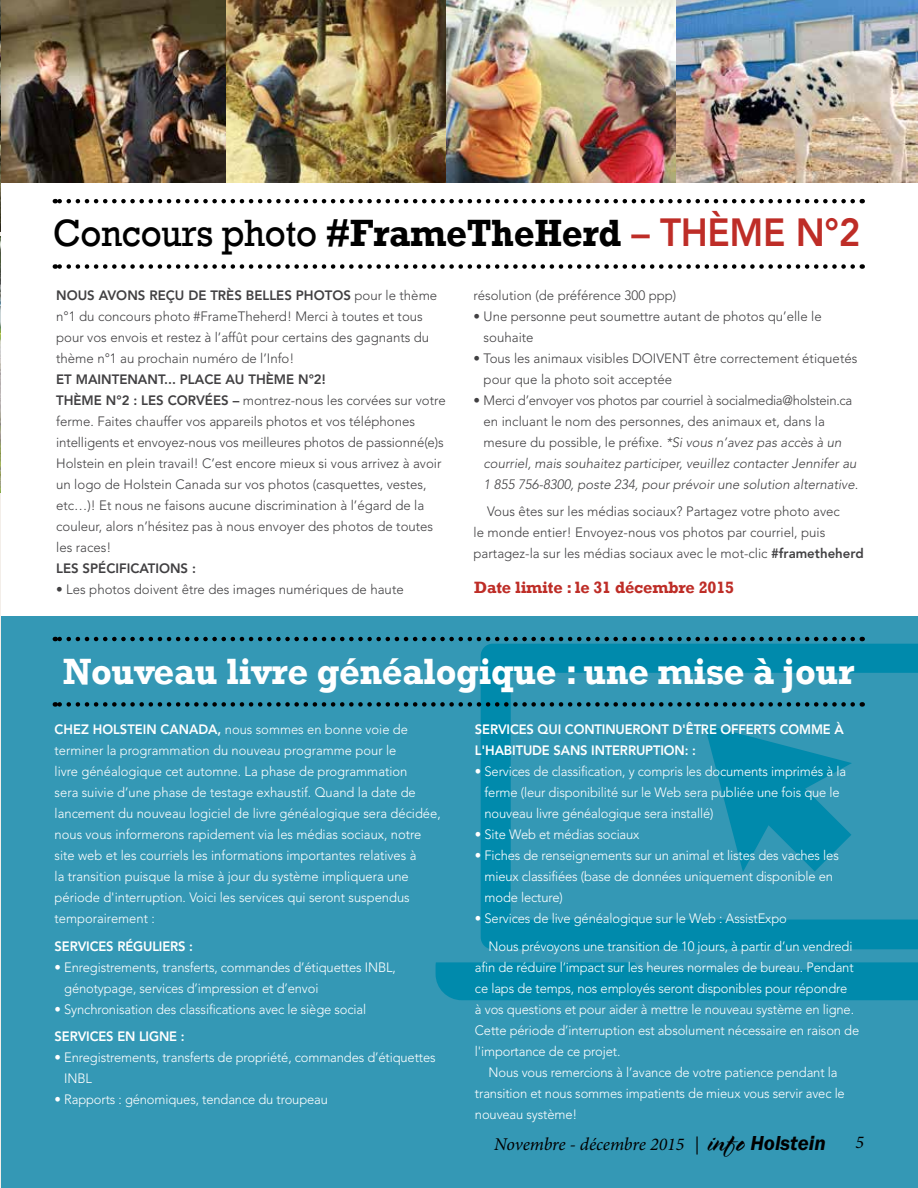
<style>
.page{position:relative;width:918px;height:1188px;background:#fff}
.page>*{position:absolute;margin:0;border:0;box-sizing:border-box;transform-origin:0 0}
.t1{font:39px "Rockwell";letter-spacing:-.01em;color:#000;scale:.94 1}
.t2{font:700 37.5px "Rockwell";letter-spacing:-.01em;color:#fff}
.t3{font:italic 18px "Minion Pro";letter-spacing:-.005em;color:#000}
.t4{font:700 16.8px "Rockwell";letter-spacing:-.01em;color:#be2d27}
.t5{font:300 13.5px/21px "Avenir LT Std";letter-spacing:-.01em;color:#fff;scale:.96 1}
.t6{font:300 13.5px/21px "Avenir LT Std";color:#414042}
.t7{font:italic 300 13.5px/21px "Avenir LT Std";color:#414042}
.t8{font:800 13.5px/21px "Avenir LT Std";letter-spacing:-.01em;color:#fff;scale:.96 1}
.t9{font:800 13.5px "Avenir LT Std";color:#414042}
.s1{font-weight:700}
.s2{font-family:"Avenir LT Std";font-weight:800;color:#be2d27}
.s3{font-weight:800}
.s4{font-style:normal}
.s5{font-family:"Spring LP Std";font-style:normal;font-size:27px}
.s6{font-family:"ITC Franklin Gothic Std";font-weight:600;font-size:21px}
</style>
<div class="page">
<div style="left:1px;top:617px;width:917px;height:571px;background:#3498b5"></div>
<svg style="left:481px;top:644px;width:437px;height:305px"></svg>
<svg style="left:436px;top:962px;width:482px;height:38px"></svg>
<svg style="left:704px;top:725px;width:148px;height:147px"></svg>
<hr style="left:0;top:0;width:1px;height:1188px;background:#f3eee9">
<img style="left:1px;top:0;width:917px;height:183px">
<img style="left:0;top:0;width:1px;height:231px">
<img style="left:0;top:237px;width:1px;height:255px">
<svg style="left:55px;top:199px;width:798px;height:4px"></svg>
<svg style="left:55px;top:637px;width:798px;height:4px"></svg>
<svg style="left:55px;top:264px;width:798px;height:5px"></svg>
<svg style="left:55px;top:702px;width:798px;height:5px"></svg>
<h1 class="t1" style="left:53px;top:211px;width:860px">Concours photo <span class="s1">#FrameTheHerd</span> <span class="s2">– THÈME N°2</span></h1>
<p class="t6" style="left:56px;top:284px;width:383px"><span class="s3">NOUS AVONS REÇU DE TRÈS BELLES PHOTOS</span> pour le thème n°1 du concours photo #FrameTheherd! Merci à toutes et tous pour vos envois et restez à l’affût pour certains des gagnants du thème n°1 au prochain numéro de l’Info!</p>
<p class="t6" style="left:56px;top:368px;width:391px"><span class="s3">ET MAINTENANT... PLACE AU THÈME N°2!<br>THÈME N°2 : LES CORVÉES –</span> montrez-nous les corvées sur votre ferme. Faites chauffer vos appareils photos et vos téléphones intelligents et envoyez-nous vos meilleures photos de passionné(e)s Holstein en plein travail! C’est encore mieux si vous arrivez à avoir un logo de Holstein Canada sur vos photos (casquettes, vestes, etc…)! Et nous ne faisons aucune discrimination à l’égard de la couleur, alors n’hésitez pas à nous envoyer des photos de toutes les races!</p>
<p class="t9" style="left:56px;top:560px;width:141px">LES SPÉCIFICATIONS :</p>
<p class="t6" style="left:56px;top:579px;width:349px">• Les photos doivent être des images numériques de haute</p>
<p class="t6" style="left:474px;top:285px;width:204px">résolution (de préférence 300 ppp)</p>
<p class="t6" style="left:484px;top:306px;width:340px;text-indent:-10px">• Une personne peut soumettre autant de photos qu’elle le souhaite</p>
<p class="t6" style="left:484px;top:348px;width:375px;text-indent:-10px">• Tous les animaux visibles DOIVENT être correctement étiquetés pour que la photo soit acceptée</p>
<p class="t7" style="left:484px;top:390px;width:376px;text-indent:-10px"><span class="s4">• Merci d’envoyer vos photos par courriel à socialmedia@holstein.ca en incluant le nom des personnes, des animaux et, dans la mesure du possible, le préfixe.</span> *Si vous n’avez pas accès à un courriel, mais souhaitez participer, veuillez contacter Jennifer au 1 855 756-8300, poste 234, pour prévoir une solution alternative.</p>
<p class="t6" style="left:474px;top:501px;width:392px;text-indent:13px">Vous êtes sur les médias sociaux? Partagez votre photo avec<br>le monde entier! Envoyez-nous vos photos par courriel, puis partagez-la sur les médias sociaux avec le mot-clic <span class="s3">#frametheherd</span></p>
<p class="t4" style="left:474px;top:577px;width:261px">Date limite : le 31 décembre 2015</p>
<h2 class="t2" style="left:63px;top:649px;width:793px">Nouveau livre généalogique : une mise à jour</h2>
<p class="t5" style="left:55px;top:719px;width:404px"><span class="s3">CHEZ HOLSTEIN CANADA,</span> nous sommes en bonne voie de terminer la programmation du nouveau programme pour le<br>livre généalogique cet automne. La phase de programmation<br>sera suivie d’une phase de testage exhaustif. Quand la date de lancement du nouveau logiciel de livre généalogique sera décidée, nous vous informerons rapidement via les médias sociaux, notre site web et les courriels les informations importantes relatives à<br>la transition puisque la mise à jour du système impliquera une période d'interruption. Voici les services qui seront suspendus temporairement :</p>
<p class="t8" style="left:55px;top:935px;width:146px">SERVICES RÉGULIERS :</p>
<p class="t5" style="left:64px;top:957px;width:347px;text-indent:-10px">• Enregistrements, transferts, commandes d’étiquettes INBL, génotypage, services d’impression et d’envoi</p>
<p class="t5" style="left:55px;top:999px;width:326px">• Synchronisation des classifications avec le siège social</p>
<p class="t8" style="left:55px;top:1026px;width:137px">SERVICES EN LIGNE :</p>
<p class="t5" style="left:64px;top:1047px;width:388px;text-indent:-10px">• Enregistrements, transferts de propriété, commandes d’étiquettes<br>INBL</p>
<p class="t5" style="left:55px;top:1089px;width:286px">• Rapports : génomiques, tendance du troupeau</p>
<p class="t8" style="left:475px;top:719px;width:386px">SERVICES QUI CONTINUERONT D'ÊTRE OFFERTS COMME À<br>L'HABITUDE SANS INTERRUPTION: :</p>
<p class="t5" style="left:485px;top:761px;width:378px;text-indent:-10px">• Services de classification, y compris les documents imprimés à la ferme (leur disponibilité sur le Web sera publiée une fois que le nouveau livre généalogique sera installé)</p>
<p class="t5" style="left:475px;top:824px;width:173px">• Site Web et médias sociaux</p>
<p class="t5" style="left:485px;top:845px;width:371px;text-indent:-10px">• Fiches de renseignements sur un animal et listes des vaches les mieux classifiées (base de données uniquement disponible en mode lecture)</p>
<p class="t5" style="left:488px;top:904px;width:381px;line-height:27.8px;text-indent:-14px">• Services de live généalogique sur le Web : AssistExpo<br>Nous prévoyons une transition de 10 jours, à partir d’un vendredi</p>
<p class="t5" style="left:475px;top:957px;width:396px">afin de réduire l’impact sur les heures normales de bureau. Pendant</p>
<p class="t5" style="left:475px;top:978px;width:389px">ce laps de temps, nos employés seront disponibles pour répondre</p>
<p class="t5" style="left:475px;top:999px;width:396px">à vos questions et pour aider à mettre le nouveau système en ligne.</p>
<p class="t5" style="left:475px;top:1020px;width:402px">Cette période d’interruption est absolument nécessaire en raison de</p>
<p class="t5" style="left:475px;top:1041px;width:153px">l'importance de ce projet.</p>
<p class="t5" style="left:488px;top:1062px;width:365px">Nous vous remercions à l’avance de votre patience pendant la</p>
<p class="t5" style="left:475px;top:1083px;width:387px">transition et nous sommes impatients de mieux vous servir avec le</p>
<p class="t5" style="left:475px;top:1104px;width:108px">nouveau système!</p>
<h3 class="t3" style="left:494px;top:1132px;width:333px">Novembre - décembre 2015 | <span class="s5">info</span> <span class="s6">Holstein</span></h3>
<h3 class="t3" style="left:855px;top:1130px;width:10px">5</h3>
</div>
